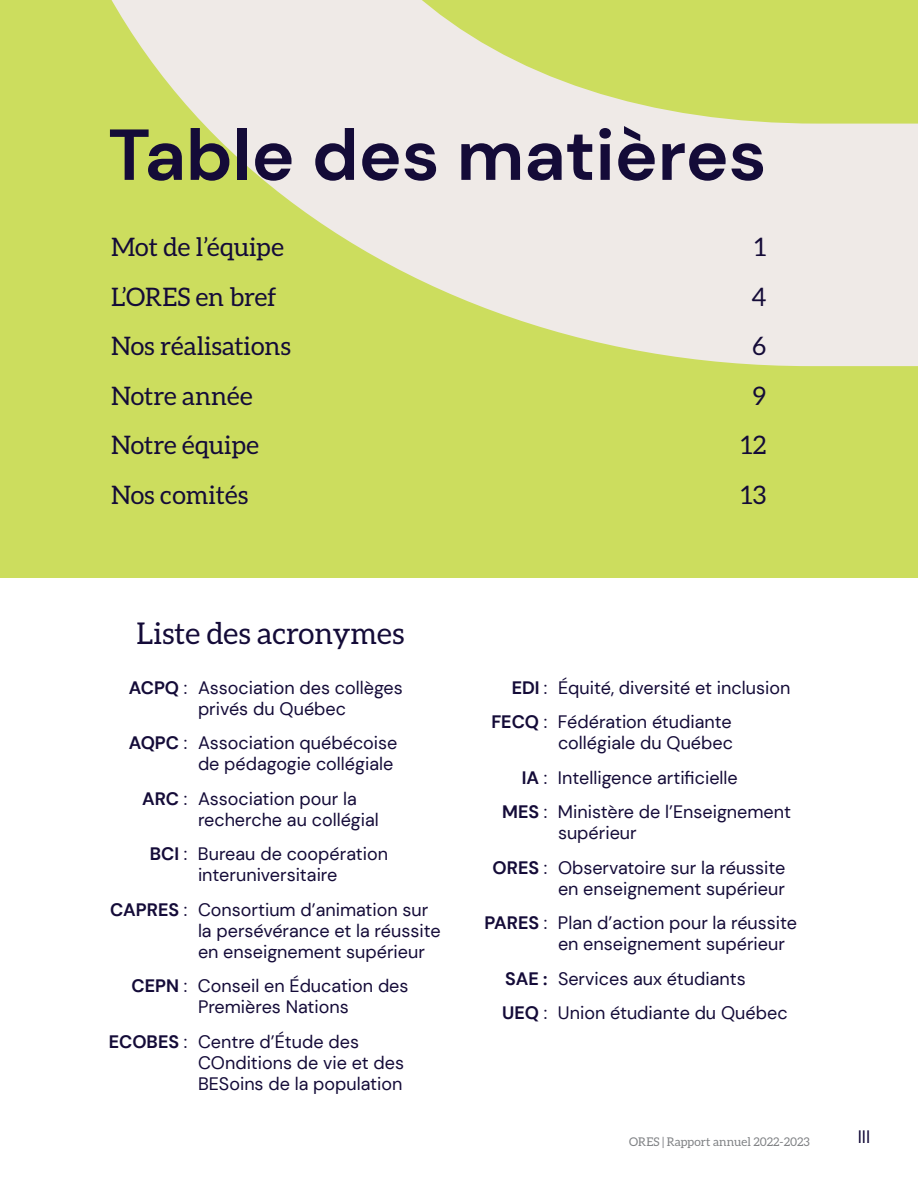
<style>
.page{position:relative;width:918px;height:1188px;background:#fff}
.page>*{position:absolute;margin:0;border:0;box-sizing:border-box;transform-origin:0 0}
.t1{font:700 72px "DM Sans";color:#140b38}
.t2{font:30px "Aleo";color:#140b38}
.t3{font:25.5px "Aleo";color:#140b38}
.t4{font:18px/21px "DM Sans";color:#140b38}
.t5{font:12px "Aleo";color:#808285}
.s1{font-weight:700}
</style>
<div class="page">
<div style="left:0;top:0;width:918px;height:577px;background:#ccdd5e"></div>
<svg style="left:111px;top:0;width:807px;height:366px;fill:#efeae7"></svg>
<h2 class="t1" style="left:108px;top:110px;width:660px">Table des matières</h2>
<p class="t3" style="left:111px;top:233px;width:175px">Mot de l’équipe</p>
<p class="t3" style="left:754px;top:233px;width:13px">1</p>
<p class="t3" style="left:111px;top:282px;width:167px">L’ORES en bref</p>
<p class="t3" style="left:751px;top:282px;width:16px">4</p>
<p class="t3" style="left:111px;top:332px;width:181px">Nos réalisations</p>
<p class="t3" style="left:753px;top:332px;width:15px">6</p>
<p class="t3" style="left:111px;top:381px;width:143px">Notre année</p>
<p class="t3" style="left:753px;top:381px;width:15px">9</p>
<p class="t3" style="left:111px;top:431px;width:150px">Notre équipe</p>
<p class="t3" style="left:741px;top:431px;width:27px">12</p>
<p class="t3" style="left:111px;top:480px;width:139px">Nos comités</p>
<p class="t3" style="left:741px;top:480px;width:27px">13</p>
<h2 class="t2" style="left:136px;top:617px;width:269px">Liste des acronymes</h2>
<p class="t4" style="left:198px;top:677px;width:206px;text-indent:-69px"><span class="s1">ACPQ</span> : Association des collèges privés du Québec</p>
<p class="t4" style="left:129px;top:732px;width:270px;text-align:right"><span class="s1">AQPC</span> : Association québécoise de pédagogie collégiale</p>
<p class="t4" style="left:198px;top:788px;width:182px;text-indent:-56px"><span class="s1">ARC</span> : Association pour la recherche au collégial</p>
<p class="t4" style="left:150px;top:843px;width:240px;text-align:center"><span class="s1">BCI</span> : Bureau de coopération interuniversitaire</p>
<p class="t4" style="left:198px;top:899px;width:244px;text-indent:-88px"><span class="s1">CAPRES</span> : Consortium d’animation sur la persévérance et la réussite en enseignement supérieur</p>
<p class="t4" style="left:132px;top:975px;width:278px;text-align:center"><span class="s1">CEPN</span> : Conseil en Éducation des<br>Premières Nations</p>
<p class="t4" style="left:198px;top:1031px;width:208px;text-indent:-89px"><span class="s1">ECOBES</span> : Centre d’Étude des<br>COnditions de vie et des<br>BESoins de la population</p>
<p class="t4" style="left:512px;top:677px;width:280px"><span class="s1">EDI</span> : Équité, diversité et inclusion</p>
<p class="t4" style="left:491px;top:711px;width:243px;text-align:right"><span class="s1">FECQ</span> : Fédération étudiante collégiale du Québec</p>
<p class="t4" style="left:522px;top:767px;width:218px"><span class="s1">IA</span> : Intelligence artificielle</p>
<p class="t4" style="left:558px;top:801px;width:235px;text-indent:-56px"><span class="s1">MES</span> : Ministère de l’Enseignement supérieur</p>
<p class="t4" style="left:493px;top:857px;width:295px;text-align:right"><span class="s1">ORES</span> : Observatoire sur la réussite en enseignement supérieur</p>
<p class="t4" style="left:558px;top:912px;width:241px;text-indent:-73px"><span class="s1">PARES</span> : Plan d’action pour la réussite en enseignement supérieur</p>
<p class="t4" style="left:505px;top:968px;width:242px"><span class="s1">SAE :</span> Services aux étudiants</p>
<p class="t4" style="left:502px;top:1002px;width:287px"><span class="s1">UEQ</span> : Union étudiante du Québec</p>
<p class="t5" style="left:629px;top:1135px;width:182px">ORES | Rapport annuel 2022-2023</p>
<p class="t4" style="left:858px;top:1126px;width:14px">III</p>
</div>
